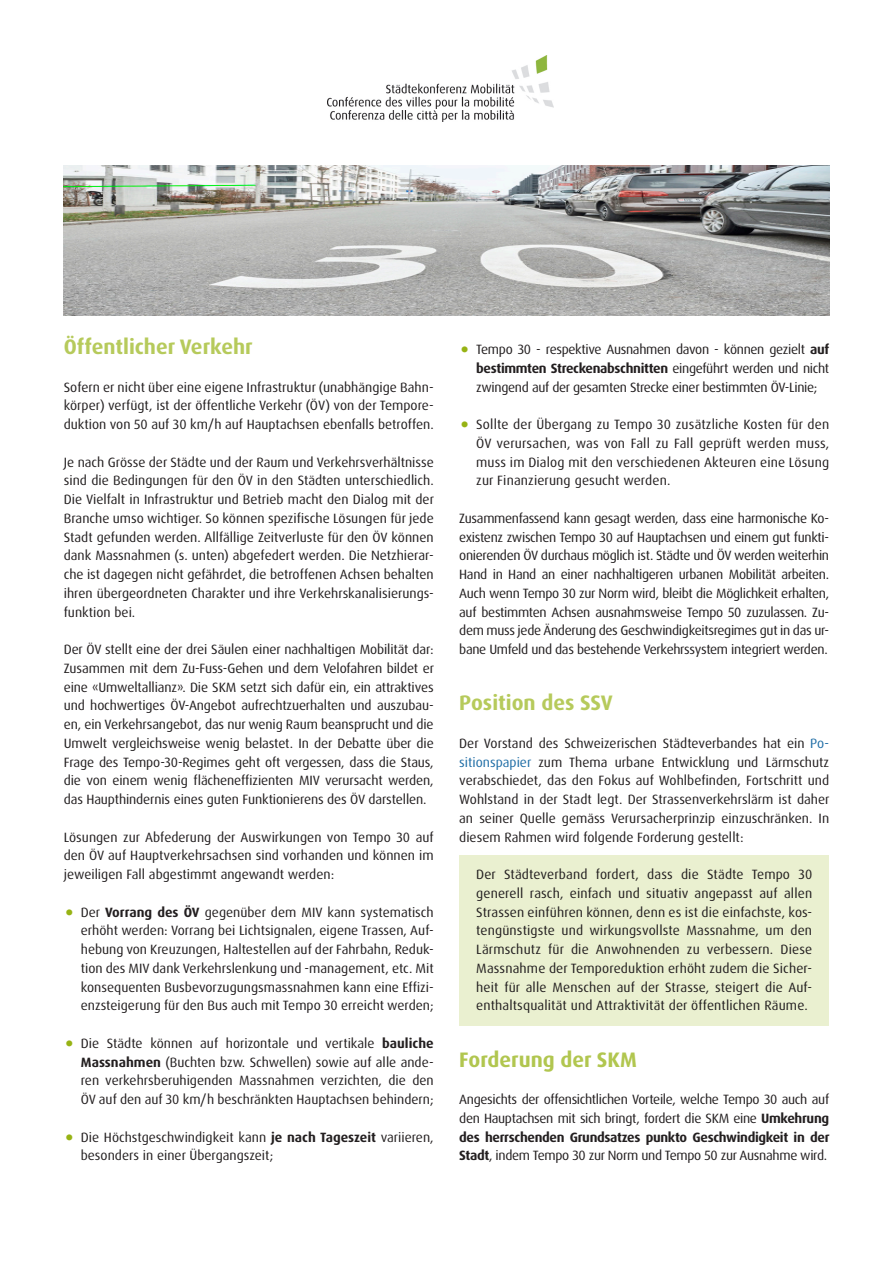
<style>
.page{position:relative;width:893px;height:1263px;background:#fff}
.page>*{position:absolute;margin:0;border:0;box-sizing:border-box;transform-origin:0 0}
.t1{font:700 21px "Dax OT";color:#b6ca5b}
.t2{font:700 21px "Dax OT";color:#b1c64f}
.Schattierung{font:13.5px/18.8px "Dax OT";color:#231f20;text-align:justify}
.s1{font-weight:700;font-size:21px;color:#97b314}
.s2{font-weight:700}
.s3{color:#206ea6}
</style>
<div class="page">
<div style="left:459px;top:856px;width:370px;height:170px;background:#eaf0d0"></div>
<img style="left:328px;top:55px;width:225px;height:67px">
<img style="left:64px;top:166px;width:765px;height:150px">
<p class="t1" style="left:64px;top:333px;width:191px">Öffentlicher Verkehr</p>
<p class="Schattierung" style="left:64px;top:378px;width:371px">Sofern er nicht über eine eigene Infrastruktur (unabhängige Bahn&shy;körper) verfügt, ist der öffentliche Verkehr (ÖV) von der Tempore&shy;duktion von 50 auf 30 km/h auf Hauptachsen ebenfalls betroffen.</p>
<p class="Schattierung" style="left:64px;top:453px;width:372px">Je nach Grösse der Städte und der Raum und Verkehrsverhältnisse sind die Bedingungen für den ÖV in den Städten unterschiedlich.<br>Die Vielfalt in Infrastruktur und Betrieb macht den Dialog mit der Branche umso wichtiger. So können spezifische Lösungen für jede Stadt gefunden werden. Allfällige Zeitverluste für den ÖV können dank Massnahmen (s. unten) abgefedert werden. Die Netzhierar&shy;che ist dagegen nicht gefährdet, die betroffenen Achsen behalten ihren übergeordneten Charakter und ihre Verkehrskanalisierungs&shy;funktion bei.</p>
<p class="Schattierung" style="left:64px;top:640px;width:372px">Der ÖV stellt eine der drei Säulen einer nachhaltigen Mobilität dar:<br>Zusammen mit dem Zu-Fuss-Gehen und dem Velofahren bildet er eine «Umweltallianz». Die SKM setzt sich dafür ein, ein attraktives und hochwertiges ÖV-Angebot aufrechtzuerhalten und auszubau&shy;en, ein Verkehrsangebot, das nur wenig Raum beansprucht und die Umwelt vergleichsweise wenig belastet. In der Debatte über die Frage des Tempo-30-Regimes geht oft vergessen, dass die Staus, die von einem wenig flächeneffizienten MIV verursacht werden, das Haupthindernis eines guten Funktionierens des ÖV darstellen.</p>
<p class="Schattierung" style="left:64px;top:828px;width:371px">Lösungen zur Abfederung der Auswirkungen von Tempo 30 auf den ÖV auf Hauptverkehrsachsen sind vorhanden und können im jeweiligen Fall abgestimmt angewandt werden:</p>
<p class="Schattierung" style="left:81px;top:903px;width:354px;text-indent:-17px"><span class="s1">∙</span> Der <span class="s2">Vorrang des ÖV</span> gegenüber dem MIV kann systematisch erhöht werden: Vorrang bei Lichtsignalen, eigene Trassen, Auf&shy;hebung von Kreuzungen, Haltestellen auf der Fahrbahn, Reduk&shy;tion des MIV dank Verkehrslenkung und -management, etc. Mit konsequenten Busbevorzugungsmassnahmen kann eine Effizi&shy;enzsteigerung für den Bus auch mit Tempo 30 erreicht werden;</p>
<p class="Schattierung" style="left:81px;top:1034px;width:354px;text-indent:-17px"><span class="s1">∙</span> Die Städte können auf horizontale und vertikale <span class="s2">bauliche Massnahmen</span> (Buchten bzw. Schwellen) sowie auf alle ande&shy;ren verkehrsberuhigenden Massnahmen verzichten, die den ÖV auf den auf 30 km/h beschränkten Hauptachsen behindern;</p>
<p class="Schattierung" style="left:81px;top:1128px;width:354px;text-indent:-17px"><span class="s1">∙</span> Die Höchstgeschwindigkeit kann <span class="s2">je nach Tageszeit</span> variieren, besonders in einer Übergangszeit;</p>
<p class="Schattierung" style="left:476px;top:340px;width:354px;text-indent:-17px"><span class="s1">∙</span> Tempo 30 - respektive Ausnahmen davon - können gezielt <span class="s2">auf bestimmten Streckenabschnitten</span> eingeführt werden und nicht zwingend auf der gesamten Strecke einer bestimmten ÖV-Linie;</p>
<p class="Schattierung" style="left:476px;top:415px;width:354px;text-indent:-17px"><span class="s1">∙</span> Sollte der Übergang zu Tempo 30 zusätzliche Kosten für den ÖV verursachen, was von Fall zu Fall geprüft werden muss, muss im Dialog mit den verschiedenen Akteuren eine Lösung zur Finanzierung gesucht werden.</p>
<p class="Schattierung" style="left:459px;top:509px;width:371px">Zusammenfassend kann gesagt werden, dass eine harmonische Ko&shy;existenz zwischen Tempo 30 auf Hauptachsen und einem gut funkti&shy;onierenden ÖV durchaus möglich ist. Städte und ÖV werden weiterhin Hand in Hand an einer nachhaltigeren urbanen Mobilität arbeiten.<br>Auch wenn Tempo 30 zur Norm wird, bleibt die Möglichkeit erhalten, auf bestimmten Achsen ausnahmsweise Tempo 50 zuzulassen. Zu&shy;dem muss jede Änderung des Geschwindigkeitsregimes gut in das ur&shy;bane Umfeld und das bestehende Verkehrssystem integriert werden.</p>
<p class="t1" style="left:459px;top:690px;width:155px">Position des SSV</p>
<p class="Schattierung" style="left:459px;top:734px;width:372px">Der Vorstand des Schweizerischen Städteverbandes hat ein <span class="s3">Po&shy;sitionspapier</span> zum Thema urbane Entwicklung und Lärmschutz verabschiedet, das den Fokus auf Wohlbefinden, Fortschritt und Wohlstand in der Stadt legt. Der Strassenverkehrslärm ist daher an seiner Quelle gemäss Verursacherprinzip einzuschränken. In diesem Rahmen wird folgende Forderung gestellt:</p>
<p class="Schattierung" style="left:476px;top:865px;width:337px">Der Städteverband fordert, dass die Städte Tempo 30 generell rasch, einfach und situativ angepasst auf allen Strassen einführen können, denn es ist die einfachste, kos&shy;tengünstigste und wirkungsvollste Massnahme, um den Lärmschutz für die Anwohnenden zu verbessern. Diese Massnahme der Temporeduktion erhöht zudem die Sicher&shy;heit für alle Menschen auf der Strasse, steigert die Auf&shy;enthaltsqualität und Attraktivität der öffentlichen Räume.</p>
<p class="t2" style="left:459px;top:1046px;width:179px">Forderung der SKM</p>
<p class="Schattierung" style="left:459px;top:1090px;width:372px">Angesichts der offensichtlichen Vorteile, welche Tempo 30 auch auf den Hauptachsen mit sich bringt, fordert die SKM eine <span class="s2">Umkehrung des herrschenden Grundsatzes punkto Geschwindigkeit in der Stadt</span>, indem Tempo 30 zur Norm und Tempo 50 zur Ausnahme wird.</p>
</div>
